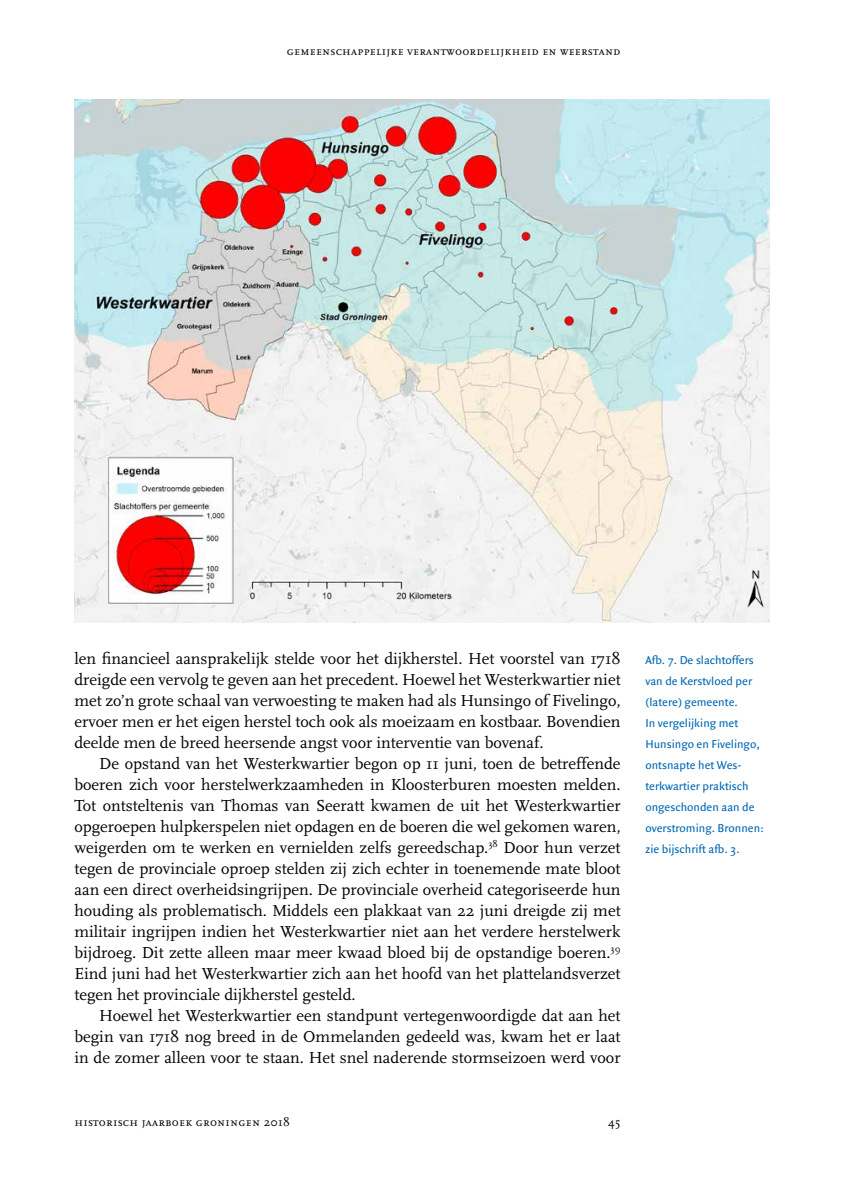
<style>
.page{position:relative;width:844px;height:1191px;background:#fff}
.page>*{position:absolute;margin:0;border:0;box-sizing:border-box;transform-origin:0 0}
.t1{font:16.62px/21px "Scala";color:#000;text-align:justify}
.t2{font:12.25px/21px "Quadraat Sans";color:#0068b4}
.t3{font:12.25px "Scala Caps";letter-spacing:.02em;color:#000}
</style>
<div class="page">
<img style="left:74px;top:99px;width:695px;height:523px">
<p class="t3" style="left:287px;top:44px;width:335px">gemeenschappelijke verantwoordelijkheid en weerstand</p>
<p class="t1" style="left:74px;top:648px;width:547px">len financieel aansprakelijk stelde voor het dijkherstel. Het voorstel van 1718 dreigde een vervolg te geven aan het precedent. Hoewel het Westerkwartier niet met zo’n grote schaal van verwoesting te maken had als Hunsingo of Fivelingo, ervoer men er het eigen herstel toch ook als moeizaam en kostbaar. Bovendien deelde men de breed heersende angst voor interventie van bovenaf.</p>
<p class="t1" style="left:74px;top:753px;width:547px;text-indent:25px">De opstand van het Westerkwartier begon op 11 juni, toen de betreffende boeren zich voor herstelwerkzaamheden in Kloosterburen moesten melden.<br>Tot ontsteltenis van Thomas van Seeratt kwamen de uit het Westerkwartier opgeroepen hulpkerspelen niet opdagen en de boeren die wel gekomen waren, weigerden om te werken en vernielden zelfs gereedschap.<sup>38</sup> Door hun verzet tegen de provinciale oproep stelden zij zich echter in toenemende mate bloot aan een direct overheidsingrijpen. De provinciale overheid categoriseerde hun houding als problematisch. Middels een plakkaat van 22 juni dreigde zij met militair ingrijpen indien het Westerkwartier niet aan het verdere herstelwerk bijdroeg. Dit zette alleen maar meer kwaad bloed bij de opstandige boeren.<sup>39<br></sup>Eind juni had het Westerkwartier zich aan het hoofd van het plattelandsverzet tegen het provinciale dijkherstel gesteld.</p>
<p class="t1" style="left:74px;top:1005px;width:547px;text-indent:25px">Hoewel het Westerkwartier een standpunt vertegenwoordigde dat aan het begin van 1718 nog breed in de Ommelanden gedeeld was, kwam het er laat in de zomer alleen voor te staan. Het snel naderende stormseizoen werd voor</p>
<p class="t3" style="left:74px;top:1115px;width:217px">historisch jaarboek groningen 2018</p>
<p class="t3" style="left:608px;top:1115px;width:14px">45</p>
<p class="t2" style="left:645px;top:649px;width:120px">Afb. 7. De slachtoffers van de Kerstvloed per (latere) gemeente.<br>In vergelijking met<br>Hunsingo en Fivelingo, ontsnapte het Wes&shy;terkwartier praktisch ongeschonden aan de overstroming. Bronnen: zie bijschrift afb. 3.</p>
</div>
